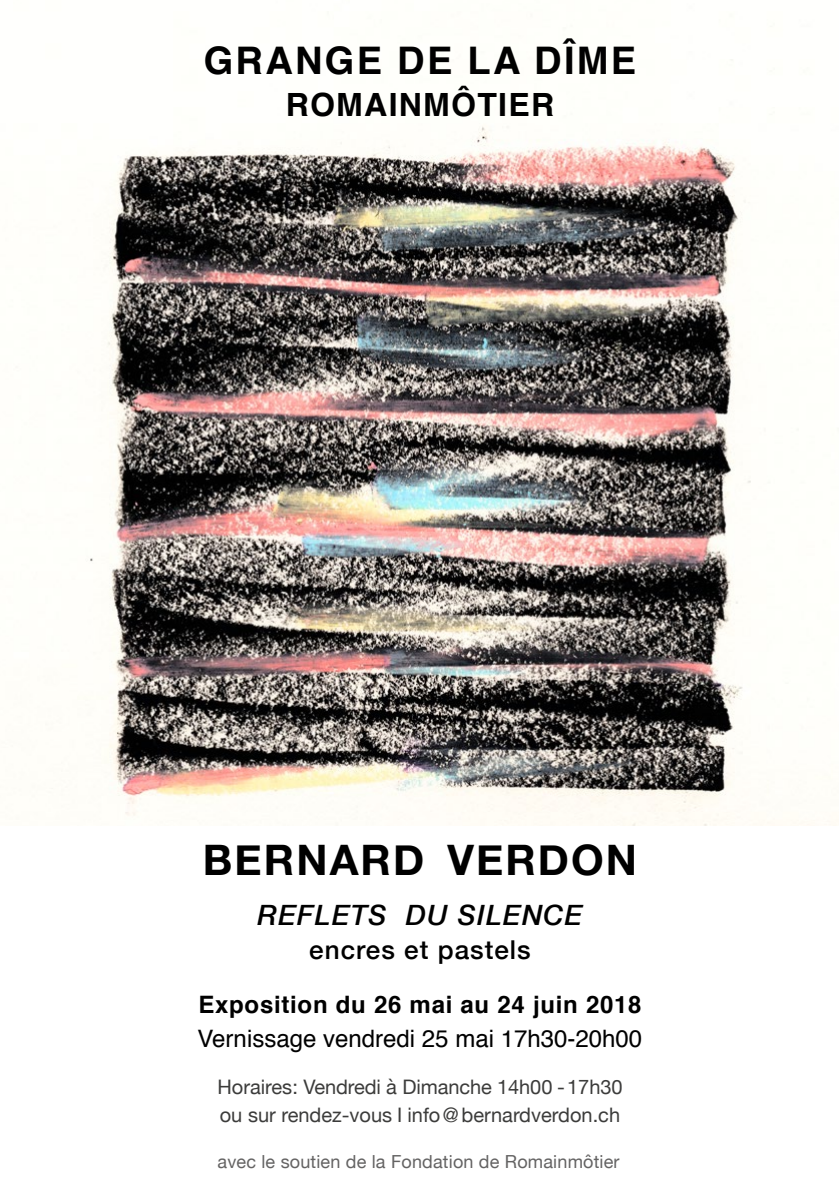
<style>
.page{position:relative;width:840px;height:1191px;background:#fff}
.page>*{position:absolute;margin:0;border:0;box-sizing:border-box;transform-origin:0 0}
.t1{font:700 42px "Helvetica Neue";letter-spacing:.05em;color:#000}
.t2{font:700 38px "Helvetica";letter-spacing:.06em;color:#000}
.t3{font:700 32px "Helvetica";letter-spacing:.04em;color:#000}
.t4{font:italic 500 28px "Helvetica Neue";letter-spacing:.04em;color:#000}
.t5{font:500 26px "Helvetica Neue";letter-spacing:.04em;color:#000}
.t6{font:24px "Helvetica";color:#000}
.t7{font:700 24px "Helvetica";letter-spacing:.03em;color:#000}
.t8{font:20px/28px "Helvetica Neue";color:#3c3c3b}
.t9{font:18px "Helvetica Neue";letter-spacing:.01em;color:#646363}
</style>
<div class="page">
<img style="left:45px;top:59px;width:793px;height:766px">
<h2 class="t2" style="left:204px;top:45px;width:433px">GRANGE DE LA DÎME</h2>
<h3 class="t3" style="left:285px;top:91px;width:270px">ROMAINMÔTIER</h3>
<h1 class="t1" style="left:203px;top:833px;width:435px">BERNARD VERDON</h1>
<h3 class="t4" style="left:257px;top:897px;width:326px">REFLETS DU SILENCE</h3>
<h3 class="t5" style="left:309px;top:933px;width:223px">encres et pastels</h3>
<p class="t7" style="left:198px;top:994px;width:444px">Exposition du 26 mai au 24 juin 2018</p>
<p class="t6" style="left:197px;top:1028px;width:446px">Vernissage vendredi 25 mai 17h30-20h00</p>
<p class="t8" style="left:217px;top:1072px;width:406px">Horaires: Vendredi à Dimanche 14h00 -17h30 ou sur rendez-vous I info@bernardverdon.ch</p>
<p class="t9" style="left:217px;top:1151px;width:403px">avec le soutien de la Fondation de Romainmôtier</p>
</div>
